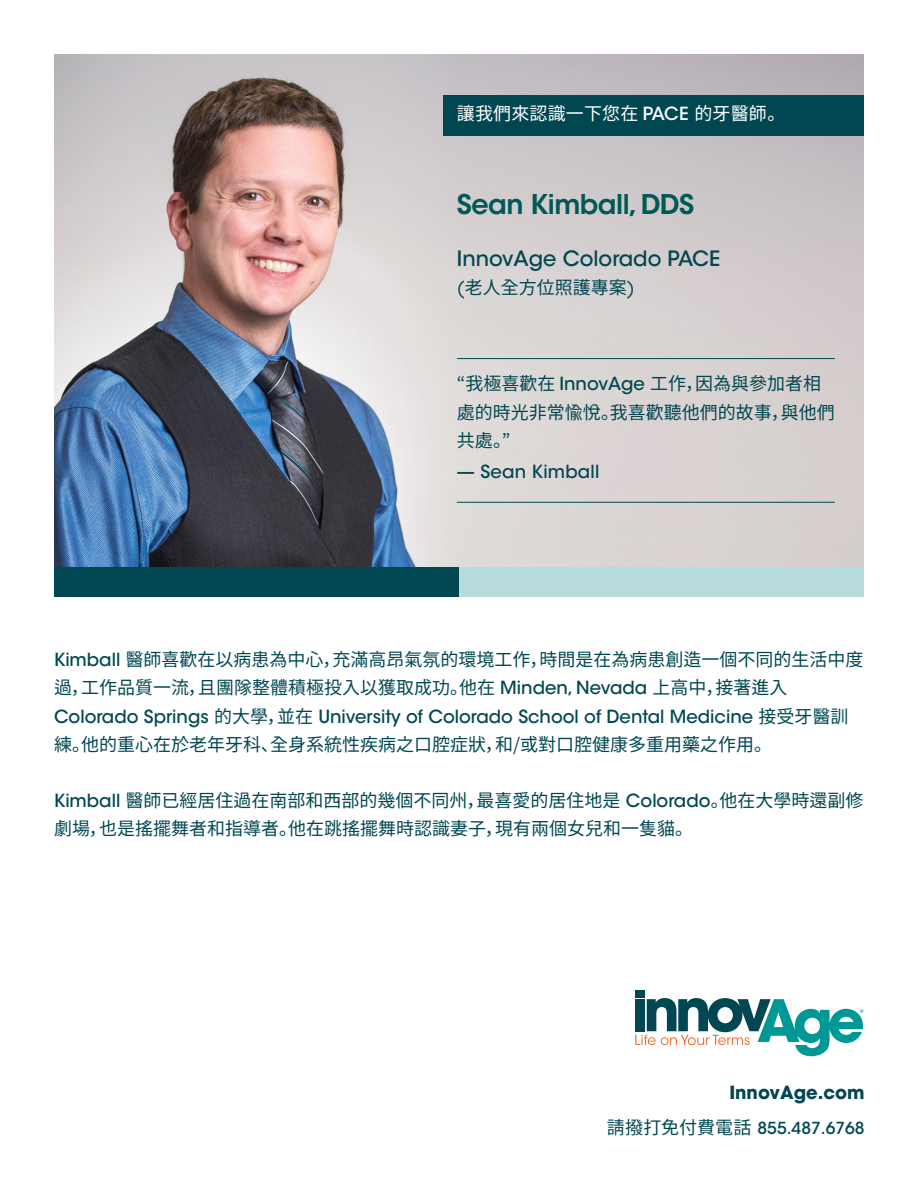
<style>
.page{position:relative;width:918px;height:1188px;background:#fff}
.page>*{position:absolute;margin:0;border:0;box-sizing:border-box;transform-origin:0 0}
.text__secondary{font:600 27px "ITC Avant Garde Std";letter-spacing:-.02em;color:#005957}
.text__secondary-2{font:500 21px "ITC Avant Garde Std";color:#004752}
.text__secondary-3{font:18px/28.5px "Noto Sans CJ Kkr";color:#004752}
.text__secondary-4{font:18px "Noto Sans CJ Kkr";letter-spacing:.01em;color:#fff}
.t1{font:500 18px "ITC Avant Garde Std";letter-spacing:.01em;color:#004752}
._02_Head{font:700 18px "Avant Garde";color:#004752}
._02_Head-2{font:500 16.5px "ITC Avant Garde Std";color:#004752}
.t2{font:9.75px "Myriad Pro";color:#009894}
.s1{font-family:"ITC Avant Garde Std";font-weight:500}
.s2{font-family:"ITC Avant Garde Std"}
.s3{font-family:"Noto Sans CJ Kkr";font-weight:400;font-size:18px}
</style>
<div class="page">
<img style="left:54px;top:54px;width:810px;height:514px">
<div style="left:444px;top:95px;width:420px;height:41px;background:#004752"></div>
<hr style="left:457px;top:358px;width:378px;height:1px;background:#004752">
<hr style="left:457px;top:502px;width:378px;height:1px;background:#004752">
<div style="left:635px;top:990px;width:10px;height:7px;background:#004752"></div>
<svg style="left:635px;top:998px;width:228px;height:58px"></svg>
<div style="left:54px;top:568px;width:405px;height:29px;background:#004752"></div>
<div style="left:459px;top:568px;width:405px;height:29px;background:#b7dcdd"></div>
<p class="text__secondary-4" style="left:457px;top:104px;width:330px">讓我們來認識一下您在 <span class="s1">PACE</span> 的牙醫師。</p>
<p class="text__secondary" style="left:457px;top:187px;width:239px">Sean Kimball, DDS</p>
<p class="text__secondary-2" style="left:457px;top:245px;width:265px">InnovAge Colorado PACE</p>
<p class="text__secondary-3" style="left:457px;top:274px;width:179px"><span class="s2">(</span>老人全方位照護專案<span class="s2">)</span></p>
<p class="text__secondary-3" style="left:457px;top:370px;width:379px">“我極喜歡在 <span class="s1">InnovAge</span> 工作，因為與參加者相處的時光非常愉悅。我喜歡聽他們的故事，與他們共處。”</p>
<p class="t1" style="left:457px;top:460px;width:144px">— Sean Kimball</p>
<p class="text__secondary-3" style="left:54px;top:645px;width:811px"><span class="s1">Kimball</span> 醫師喜歡在以病患為中心，充滿高昂氣氛的環境工作，時間是在為病患創造一個不同的生活中度過，工作品質一流，且團隊整體積極投入以獲取成功。他在 <span class="s1">Minden, Nevada</span> 上高中，接著進入<span class="s1">Colorado Springs</span> 的大學，並在 <span class="s1">University of Colorado School of Dental Medicine</span> 接受牙醫訓練。他的重心在於老年牙科、全身系統性疾病之口腔症狀，和/或對口腔健康多重用藥之作用。</p>
<p class="text__secondary-3" style="left:54px;top:786px;width:811px"><span class="s1">Kimball</span> 醫師已經居住過在南部和西部的幾個不同州，最喜愛的居住地是 <span class="s1">Colorado</span>。他在大學時還副修劇場，也是搖擺舞者和指導者。他在跳搖擺舞時認識妻子，現有兩個女兒和一隻貓。</p>
<p class="t2" style="left:860px;top:1007px;width:6px">®</p>
<p class="_02_Head" style="left:729px;top:1081px;width:137px">InnovAge.com</p>
<p class="_02_Head-2" style="left:607px;top:1118px;width:260px"><span class="s3">請撥打免付費電話</span> 855.487.6768</p>
</div>
